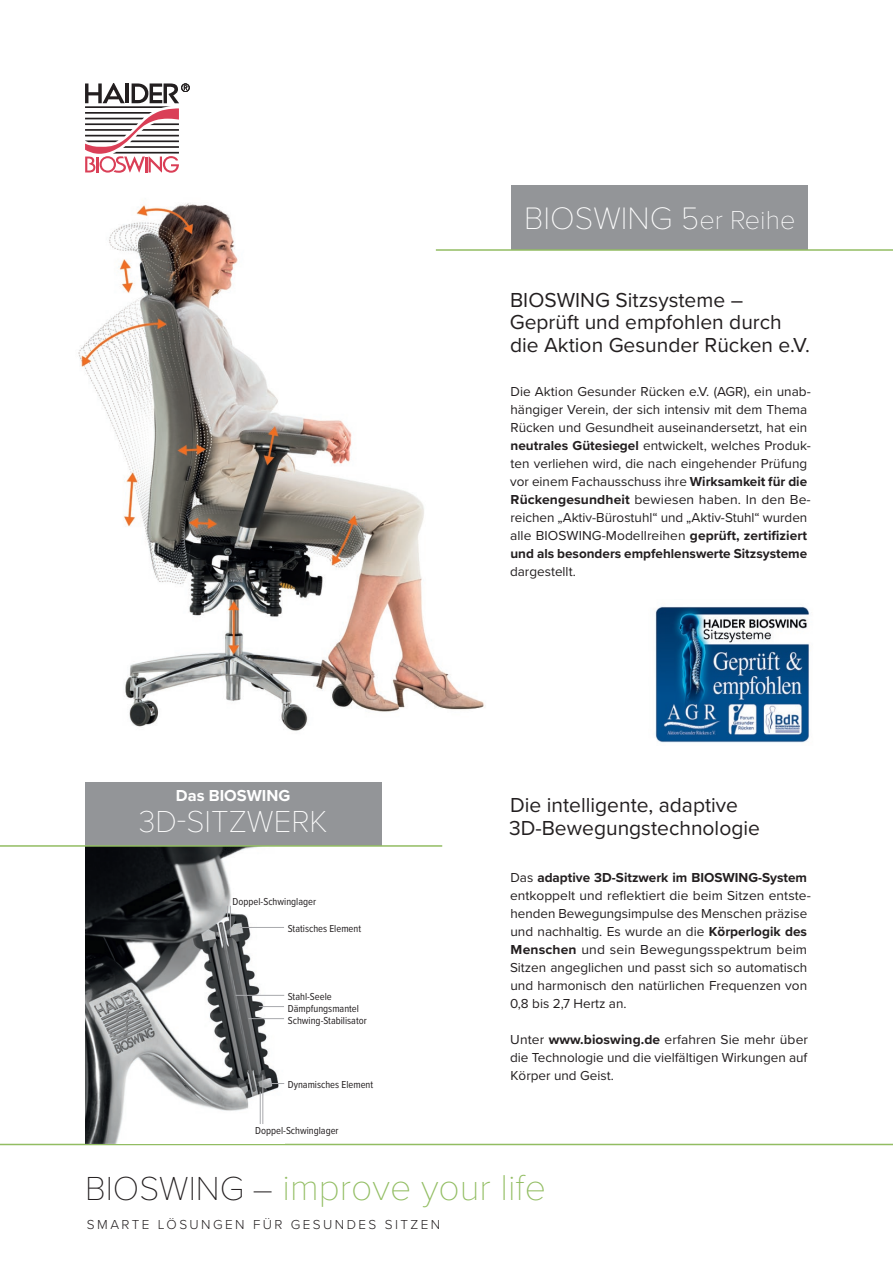
<style>
.page{position:relative;width:893px;height:1263px;background:#fff}
.page>*{position:absolute;margin:0;border:0;box-sizing:border-box;transform-origin:0 0}
.t1{font:100 37.35px "Proxima Nova T";color:#92bd62}
.t2{font:100 32.25px "Proxima Nova T";color:#fff}
.t3{font:100 31.5px "Proxima Nova T";color:#fff}
.t4{font:21px/22.5px "Proxima Nova";color:#231f20}
.t5{font:700 16.5px "Proxima Nova";color:#fff}
.t6{font:13.5px/18px "Proxima Nova";color:#231f20}
.t7{font:300 13.5px "Proxima Nova";letter-spacing:.18em;color:#231f20}
.t8{font:10.5px "Proxima Nova Cond";color:#231f20}
.s1{font-size:27px}
.s2{font-weight:700}
.s3{font-size:34.5px;color:#231f20}
.s4{font-size:33.45px;color:#231f20}
</style>
<div class="page">
<img style="left:78px;top:185px;width:434px;height:546px">
<div style="left:512px;top:185px;width:296px;height:65px;background:#939598"></div>
<div style="left:85px;top:782px;width:296px;height:65px;background:#939598"></div>
<hr style="left:0;top:1144px;width:893px;height:1px;background:#92bd62">
<img style="left:655px;top:606px;width:155px;height:137px">
<img style="left:85px;top:847px;width:199px;height:296px">
<hr style="left:260px;top:1092px;width:1px;height:32px;background:#a8a9ad">
<hr style="left:230px;top:906px;width:1px;height:30px;background:#a8a9ad">
<hr style="left:263px;top:1074px;width:1px;height:50px;background:#a8a9ad">
<svg style="left:268px;top:1083px;width:16px;height:1px"></svg>
<hr style="left:248px;top:1018px;width:36px;height:1px;background:#a8a9ad">
<svg style="left:259px;top:1006px;width:25px;height:1px"></svg>
<hr style="left:236px;top:995px;width:48px;height:1px;background:#a8a9ad">
<hr style="left:240px;top:927px;width:44px;height:1px;background:#a8a9ad">
<hr style="left:0;top:845px;width:442px;height:2px;background:#92bd62">
<hr style="left:436px;top:249px;width:457px;height:2px;background:#92bd62">
<svg style="left:85px;top:83px;width:105px;height:90px"></svg>
<h2 class="t2" style="left:524px;top:205px;width:273px">BIOSWING 5<span class="s1">er Reihe</span></h2>
<p class="t5" style="left:176px;top:788px;width:116px">Das BIOSWING</p>
<h3 class="t3" style="left:139px;top:809px;width:190px">3D-SITZWERK</h3>
<p class="t8" style="left:233px;top:896px;width:85px">Doppel-Schwinglager</p>
<p class="t8" style="left:288px;top:924px;width:75px">Statisches Element</p>
<p class="t8" style="left:288px;top:991px;width:45px">Stahl-Seele</p>
<p class="t8" style="left:288px;top:1003px;width:73px">Dämpfungsmantel</p>
<p class="t8" style="left:288px;top:1015px;width:80px">Schwing-Stabilisator</p>
<p class="t8" style="left:288px;top:1080px;width:87px">Dynamisches Element</p>
<p class="t8" style="left:255px;top:1125px;width:85px">Doppel-Schwinglager</p>
<h3 class="t4" style="left:510px;top:289px;width:302px">BIOSWING Sitzsysteme –<br>Geprüft und empfohlen durch die Aktion Gesunder Rücken e.V.</h3>
<p class="t6" style="left:510px;top:383px;width:302px">Die Aktion Gesunder Rücken e.V. (AGR), ein unab&shy;hängiger Verein, der sich intensiv mit dem Thema Rücken und Gesundheit auseinandersetzt, hat ein <span class="s2">neutrales Gütesiegel</span> entwickelt, welches Produk&shy;ten verliehen wird, die nach eingehender Prüfung vor einem Fachausschuss ihre <span class="s2">Wirksamkeit für die Rückengesundheit</span> bewiesen haben. In den Be&shy;reichen „Aktiv-Bürostuhl“ und „Aktiv-Stuhl“ wurden alle BIOSWING-Modellreihen <span class="s2">geprüft, zertifiziert und als besonders empfehlenswerte Sitzsysteme</span></p>
<p class="t6" style="left:510px;top:563px;width:67px">dargestellt.</p>
<h3 class="t4" style="left:509px;top:794px;width:252px">Die intelligente, adaptive<br>3D-Bewegungstechnologie</h3>
<p class="t6" style="left:510px;top:869px;width:302px">Das <span class="s2">adaptive 3D-Sitzwerk im BIOSWING-System </span>entkoppelt und reflektiert die beim Sitzen entste&shy;henden Bewegungsimpulse des Menschen präzise und nachhaltig. Es wurde an die <span class="s2">Körperlogik des Menschen</span> und sein Bewegungsspektrum beim Sitzen angeglichen und passt sich so automatisch und harmonisch den natürlichen Frequenzen von 0,8 bis 2,7 Hertz an.</p>
<p class="t6" style="left:510px;top:1031px;width:299px;text-align:justify">Unter <span class="s2">www.bioswing.de</span> erfahren Sie mehr über die Technologie und die vielfältigen Wirkungen auf Körper und Geist.</p>
<h1 class="t1" style="left:85px;top:1172px;width:463px"><span class="s3">BIOSWING</span> <span class="s4">–</span> improve your life</h1>
<p class="t7" style="left:87px;top:1218px;width:355px">SMARTE LÖSUNGEN FÜR GESUNDES SITZEN</p>
</div>
